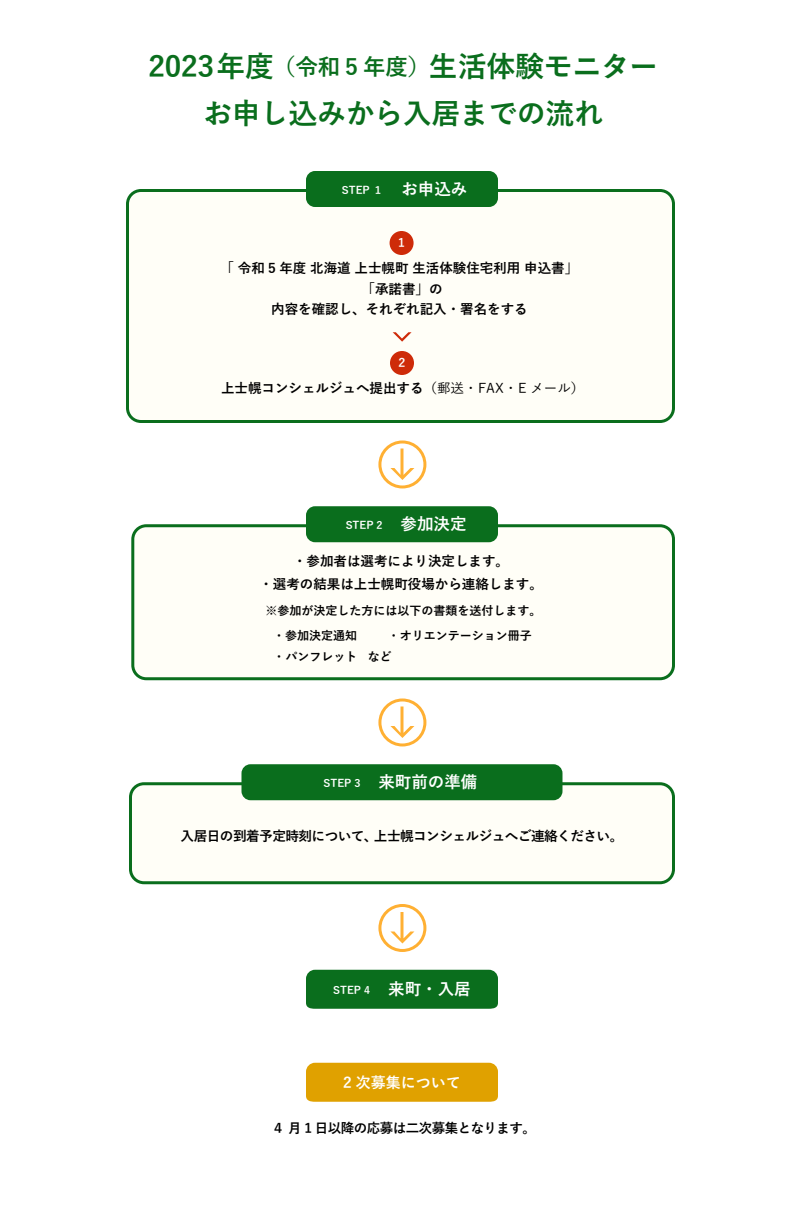
<style>
.page{position:relative;width:804px;height:1209px;background:#fff}
.page>*{position:absolute;margin:0;border:0;box-sizing:border-box;transform-origin:0 0}
.t1{font:700 28.95px/46.7px "Yu Gothic";letter-spacing:-.01em;color:#0a6e1d;text-align:center}
.t2{font:700 16.5px "Yu Gothic";color:#fff}
.t3{font:700 15px "Yu Gothic";color:#fff}
.t4{font:700 13.65px "Yu Gothic";letter-spacing:-.04em;color:#000}
.t5{font:700 13.5px/20.6px "Yu Gothic";color:#000;text-align:center}
.t6{font:700 13.5px "Yu Gothic";letter-spacing:-.04em;color:#000}
.t7{font:700 12px/21px "Yu Gothic";color:#000}
.t8{font:700 12px "Yu Gothic";color:#fff}
.t9{font:700 10.5px "Yu Gothic";color:#fff}
.s1{font-size:22.5px}
.s2{font-size:16.5px}
.s3{font-weight:500}
.s4{font-size:10.5px}
</style>
<div class="page">
<svg style="left:129px;top:782px;width:546px;height:102px"></svg>
<svg style="left:126px;top:189px;width:549px;height:234px"></svg>
<svg style="left:131px;top:524px;width:544px;height:156px"></svg>
<div style="left:306px;top:171px;width:192px;height:36px;background:#0a6e1d;border-radius:9px"></div>
<div style="left:306px;top:506px;width:192px;height:36px;background:#0a6e1d;border-radius:9px"></div>
<div style="left:241px;top:764px;width:322px;height:36px;background:#0a6e1d;border-radius:9px"></div>
<div style="left:306px;top:970px;width:192px;height:39px;background:#0a6e1d"></div>
<div style="left:306px;top:1063px;width:192px;height:39px;background:#e0a100"></div>
<div style="left:390px;top:231px;width:24px;height:24px;background:#ce2b09;border-radius:50%"></div>
<div style="left:390px;top:351px;width:24px;height:24px;background:#ce2b09;border-radius:50%"></div>
<svg style="left:378px;top:440px;width:48px;height:48px"></svg>
<svg style="left:393px;top:332px;width:19px;height:10px"></svg>
<svg style="left:378px;top:698px;width:48px;height:48px"></svg>
<svg style="left:378px;top:904px;width:48px;height:48px"></svg>
<h1 class="t1" style="left:149px;top:44px;width:511px">2023年度<span class="s1">（令和 5 年度）</span>生活体験モニターお申し込みから入居までの流れ</h1>
<p class="t9" style="left:342px;top:184px;width:127px">STEP １ <span class="s2">お申込み</span></p>
<p class="t8" style="left:398px;top:236px;width:8px">1</p>
<p class="t5" style="left:221px;top:258px;width:359px">「 令和 5 年度 北海道 上士幌町 生活体験住宅利用 申込書」「承諾書」の<br>内容を確認し、それぞれ記入・署名をする</p>
<p class="t8" style="left:399px;top:356px;width:8px">2</p>
<p class="t5" style="left:221px;top:378px;width:365px">上士幌コンシェルジュへ提出する<span class="s3">（郵送・ FAX・ E メール）</span></p>
<p class="t9" style="left:346px;top:520px;width:122px">STEP 2 <span class="s2">参加決定</span></p>
<p class="t5" style="left:259px;top:549px;width:285px;line-height:23.6px">・参加者は選考により決定します。<br>・選考の結果は上士幌町役場から連絡します。</p>
<p class="t7" style="left:273px;top:625px;width:260px">・参加決定通知　　・オリエンテーション冊子・ パンフレット など</p>
<p class="t7" style="left:265px;top:601px;width:278px">※参加が決定した方には以下の書類を送付します。</p>
<p class="t2" style="left:324px;top:773px;width:155px"><span class="s4">STEP 3</span> 来町前の準備</p>
<p class="t4" style="left:181px;top:828px;width:444px">入居日の到着予定時刻について、上士幌コンシェルジュへご連絡ください。</p>
<p class="t9" style="left:333px;top:984px;width:139px">STEP 4 <span class="s2">来町・入居</span></p>
<p class="t3" style="left:343px;top:1074px;width:119px">2 次募集について</p>
<p class="t6" style="left:272px;top:1120px;width:266px">４ 月 1 日以降の応募は二次募集となります。</p>
</div>
